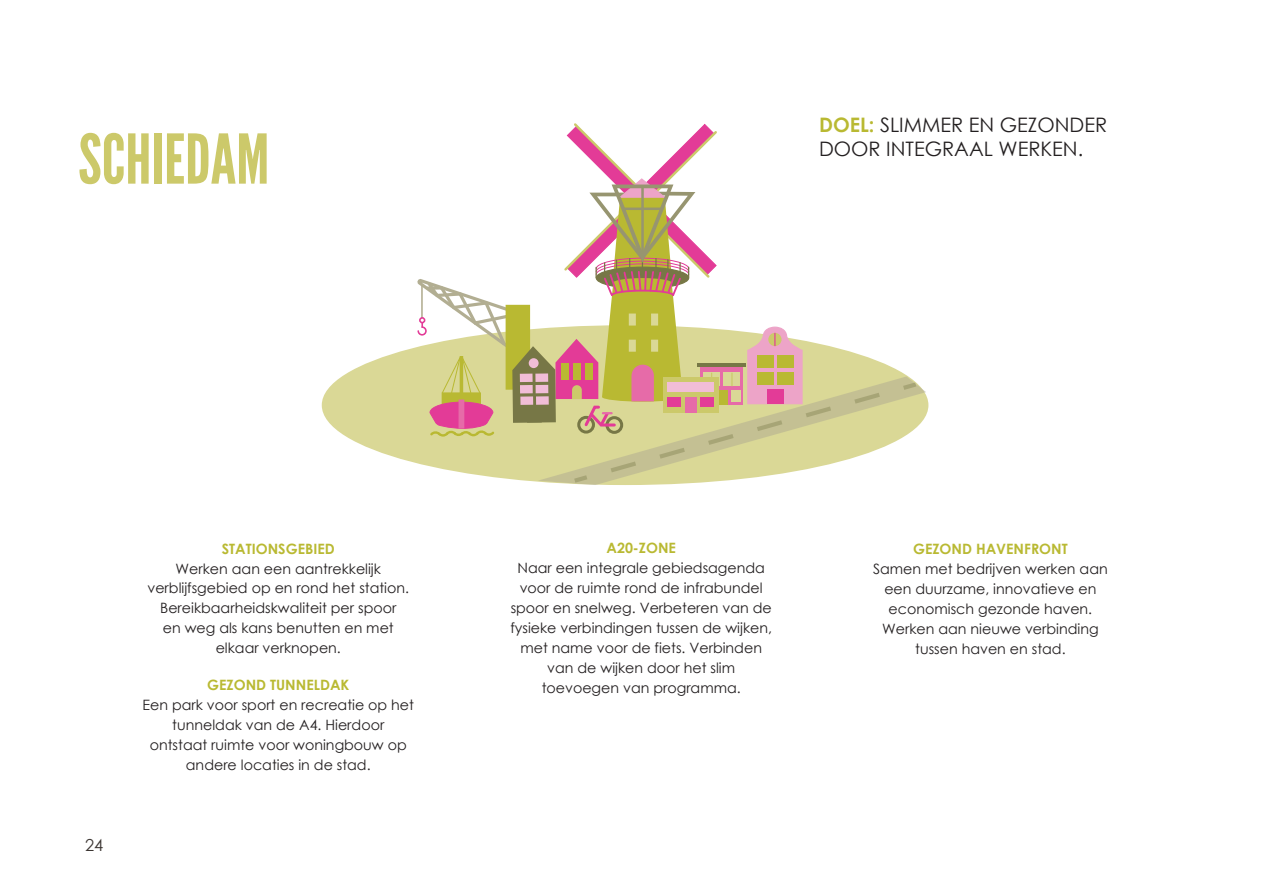
<style>
.page{position:relative;width:1263px;height:893px;background:#fff}
.page>*{position:absolute;margin:0;border:0;box-sizing:border-box;transform-origin:0 0}
.t1{font:68.4px "League Gothic";color:#ccc96a}
.t2{font:19.95px/24.2px "Century Gothic";color:#231f20}
.t3{font:16.5px "Century Gothic";color:#3b3532}
.t4{font:14.25px/20px "Century Gothic";color:#231f20;text-align:center}
.t5{font:700 14.25px "Century Gothic";color:#b9b932}
.s1{font-weight:700;color:#b9b932}
</style>
<div class="page">
<div style="left:322px;top:325px;width:606px;height:160px;background:#dad896;border-radius:50%"></div>
<svg style="left:415px;top:123px;width:511px;height:362px"></svg>
<h1 class="t1" style="left:78px;top:119px;width:193px">SCHIEDAM</h1>
<h2 class="t2" style="left:819px;top:113px;width:290px"><span class="s1">DOEL:</span> SLIMMER EN GEZONDER<br>DOOR INTEGRAAL WERKEN.</h2>
<p class="t3" style="left:85px;top:834px;width:20px">24</p>
<p class="t5" style="left:222px;top:538px;width:114px">STATIONSGEBIED</p>
<p class="t4" style="left:147px;top:558px;width:263px">Werken aan een aantrekkelijk verblijfsgebied op en rond het station.<br>Bereikbaarheidskwaliteit per spoor<br>en weg als kans benutten en met elkaar verknopen.</p>
<p class="t5" style="left:207px;top:674px;width:144px">GEZOND TUNNELDAK</p>
<p class="t4" style="left:143px;top:695px;width:273px">Een park voor sport en recreatie op het tunneldak van de A4. Hierdoor ontstaat ruimte voor woningbouw op andere locaties in de stad.</p>
<p class="t5" style="left:606px;top:537px;width:71px">A20-ZONE</p>
<p class="t4" style="left:510px;top:558px;width:263px">Naar een integrale gebiedsagenda voor de ruimte rond de infrabundel spoor en snelweg. Verbeteren van de fysieke verbindingen tussen de wijken, met name voor de fiets. Verbinden van de wijken door het slim toevoegen van programma.</p>
<p class="t5" style="left:913px;top:538px;width:156px">GEZOND HAVENFRONT</p>
<p class="t4" style="left:873px;top:559px;width:236px">Samen met bedrijven werken aan een duurzame, innovatieve en economisch gezonde haven.<br>Werken aan nieuwe verbinding tussen haven en stad.</p>
</div>
